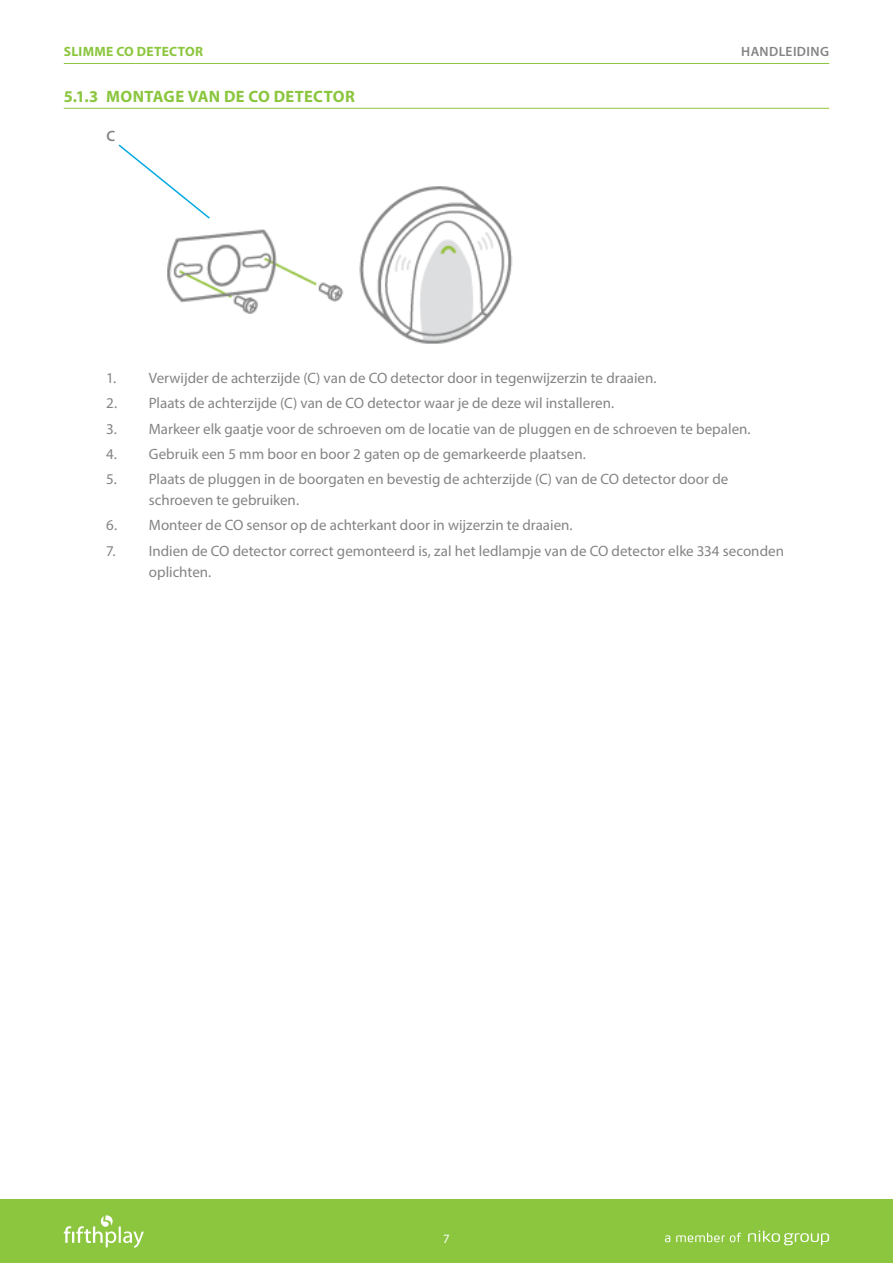
<style>
.page{position:relative;width:893px;height:1263px;background:#fff}
.page>*{position:absolute;margin:0;border:0;box-sizing:border-box;transform-origin:0 0}
.OnlineManual_Tussent{font:700 16.5px "Myriad Pro";letter-spacing:.02em;color:#8bc63e}
.OnlineManual_BulletP{font:15px/21px "Myriad Pro";color:#858485}
.t1{font:600 15px "Myriad Pro";color:#858485}
.t2{font:700 13.5px "Myriad Pro";letter-spacing:.02em;color:#8bc63e}
.t3{font:600 13.5px "Myriad Pro";letter-spacing:.03em;color:#858485}
.t4{font:12.75px "Myriad Pro";color:#fff}
</style>
<div class="page">
<div style="left:0;top:1199px;width:893px;height:64px;background:#8bc63e"></div>
<hr style="left:64px;top:63px;width:765px;height:1px;background:#8bc63e">
<svg style="left:64px;top:1215px;width:80px;height:33px"></svg>
<svg style="left:748px;top:1230px;width:81px;height:15px"></svg>
<svg style="left:665px;top:1235px;width:5px;height:7px"></svg>
<svg style="left:676px;top:1233px;width:65px;height:9px"></svg>
<hr style="left:64px;top:108px;width:765px;height:1px;background:#8bc63e">
<img style="left:167px;top:186px;width:346px;height:158px">
<svg style="left:118px;top:144px;width:94px;height:76px"></svg>
<p class="t2" style="left:64px;top:43px;width:141px">SLIMME CO DETECTOR</p>
<p class="t3" style="left:741px;top:43px;width:89px">HANDLEIDING</p>
<p class="OnlineManual_Tussent" style="left:64px;top:85px;width:293px">5.1.3 MONTAGE VAN DE CO DETECTOR</p>
<p class="t1" style="left:106px;top:127px;width:10px">C</p>
<p class="OnlineManual_BulletP" style="left:106px;top:367px;width:552px">1. Verwijder de achterzijde (C) van de CO detector door in tegenwijzerzin te draaien.</p>
<p class="OnlineManual_BulletP" style="left:106px;top:393px;width:509px">2. Plaats de achterzijde (C) van de CO detector waar je de deze wil installeren.</p>
<p class="OnlineManual_BulletP" style="left:106px;top:418px;width:646px">3. Markeer elk gaatje voor de schroeven om de locatie van de pluggen en de schroeven te bepalen.</p>
<p class="OnlineManual_BulletP" style="left:106px;top:443px;width:481px">4. Gebruik een 5 mm boor en boor 2 gaten op de gemarkeerde plaatsen.</p>
<p class="OnlineManual_BulletP" style="left:149px;top:468px;width:581px;text-indent:-43px">5. Plaats de pluggen in de boorgaten en bevestig de achterzijde (C) van de CO detector door de schroeven te gebruiken.</p>
<p class="OnlineManual_BulletP" style="left:106px;top:515px;width:468px">6. Monteer de CO sensor op de achterkant door in wijzerzin te draaien.</p>
<p class="OnlineManual_BulletP" style="left:149px;top:540px;width:637px;text-indent:-43px">7. Indien de CO detector correct gemonteerd is, zal het ledlampje van de CO detector elke 334 seconden oplichten.</p>
<p class="t4" style="left:443px;top:1231px;width:8px">7</p>
</div>
